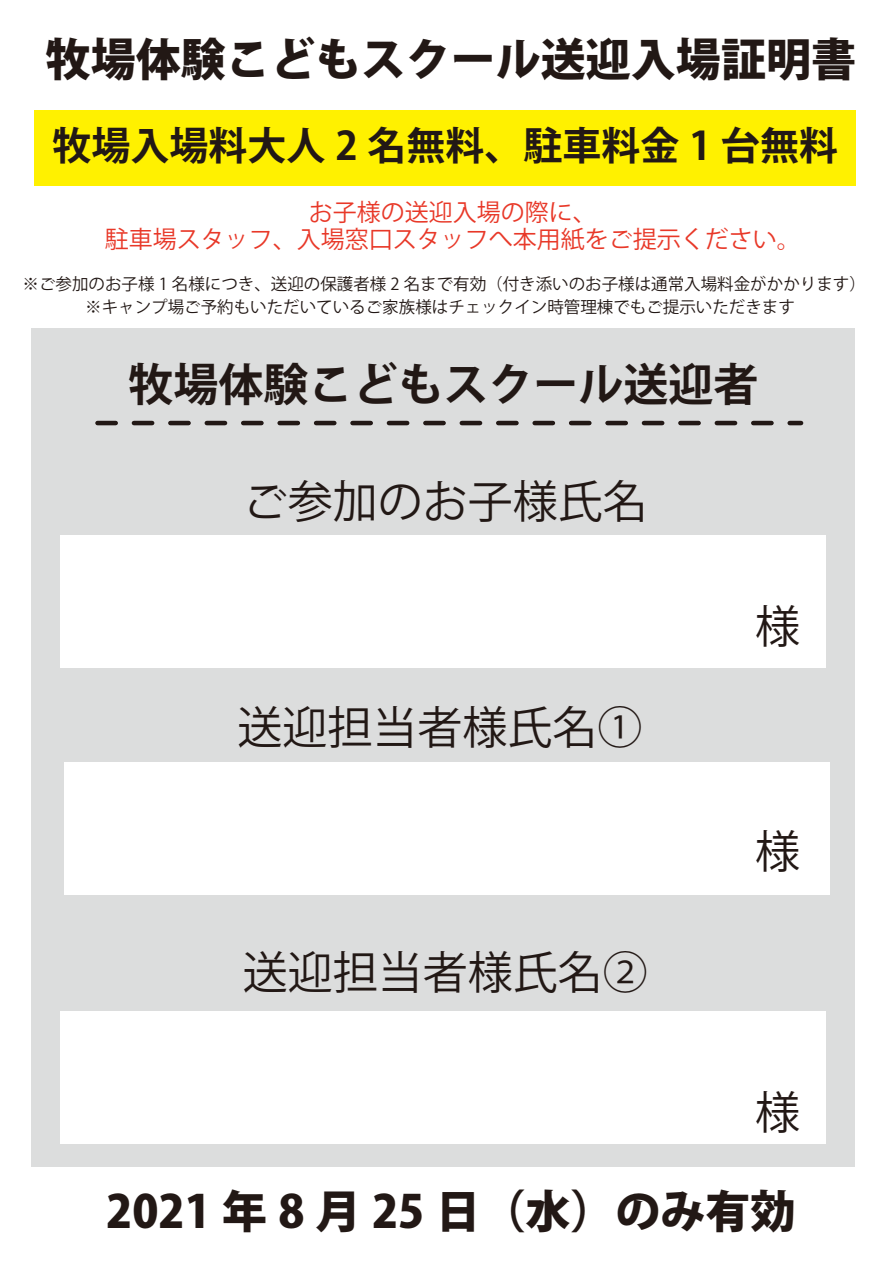
<style>
.page{position:relative;width:893px;height:1263px;background:#fff}
.page>*{position:absolute;margin:0;border:0;box-sizing:border-box;transform-origin:0 0}
.t1{font:800 45px "Koz Go Pr 6 N";color:#221815}
.t2{font:45px "Koz Go Pr 6 N";color:#221815}
.t3{font:700 45px "Koz Go Pr 6 N";color:#221815}
.t4{font:700 39px "Koz Go Pr 6 N";color:#221815}
.t5{font:24px/27px "Koz Go Pr 6 N";color:#e83828;text-align:center}
.t6{font:16.5px/22.8px "Koz Go Pr 6 N";color:#221815;text-align:center}
</style>
<div class="page">
<div style="left:35px;top:110px;width:821px;height:76px;background:#fff100"></div>
<div style="left:32px;top:328px;width:823px;height:839px;background:#dcdddd"></div>
<div style="left:61px;top:536px;width:765px;height:132px;background:#fff"></div>
<div style="left:64px;top:762px;width:765px;height:132px;background:#fff"></div>
<div style="left:61px;top:1011px;width:765px;height:132px;background:#fff"></div>
<svg style="left:98px;top:421px;width:703px;height:4px"></svg>
<h1 class="t1" style="left:46px;top:35px;width:812px">牧場体験こどもスクール送迎入場証明書</h1>
<h2 class="t4" style="left:53px;top:124px;width:787px">牧場入場料大人 2 名無料、駐車料金 1 台無料</h2>
<h3 class="t5" style="left:105px;top:199px;width:697px">お子様の送迎入場の際に、<br>駐車場スタッフ、入場窓口スタッフへ本用紙をご提示ください。</h3>
<p class="t6" style="left:23px;top:273px;width:845px">※ご参加のお子様 1 名様につき、送迎の保護者様 2 名まで有効（付き添いのお子様は通常入場料金がかかります）※キャンプ場ご予約もいただいているご家族様はチェックイン時管理棟でもご提示いただきます</p>
<h1 class="t3" style="left:128px;top:359px;width:632px">牧場体験こどもスクール送迎者</h1>
<h1 class="t2" style="left:243px;top:476px;width:406px">ご参加のお子様氏名</h1>
<h1 class="t2" style="left:238px;top:702px;width:406px">送迎担当者様氏名①</h1>
<h1 class="t2" style="left:243px;top:947px;width:406px">送迎担当者様氏名②</h1>
<h1 class="t2" style="left:755px;top:601px;width:46px">様</h1>
<h1 class="t2" style="left:755px;top:826px;width:46px">様</h1>
<h1 class="t2" style="left:755px;top:1087px;width:46px">様</h1>
<h1 class="t1" style="left:106px;top:1186px;width:691px">2021 年 8 月 25 日（水）のみ有効</h1>
</div>
